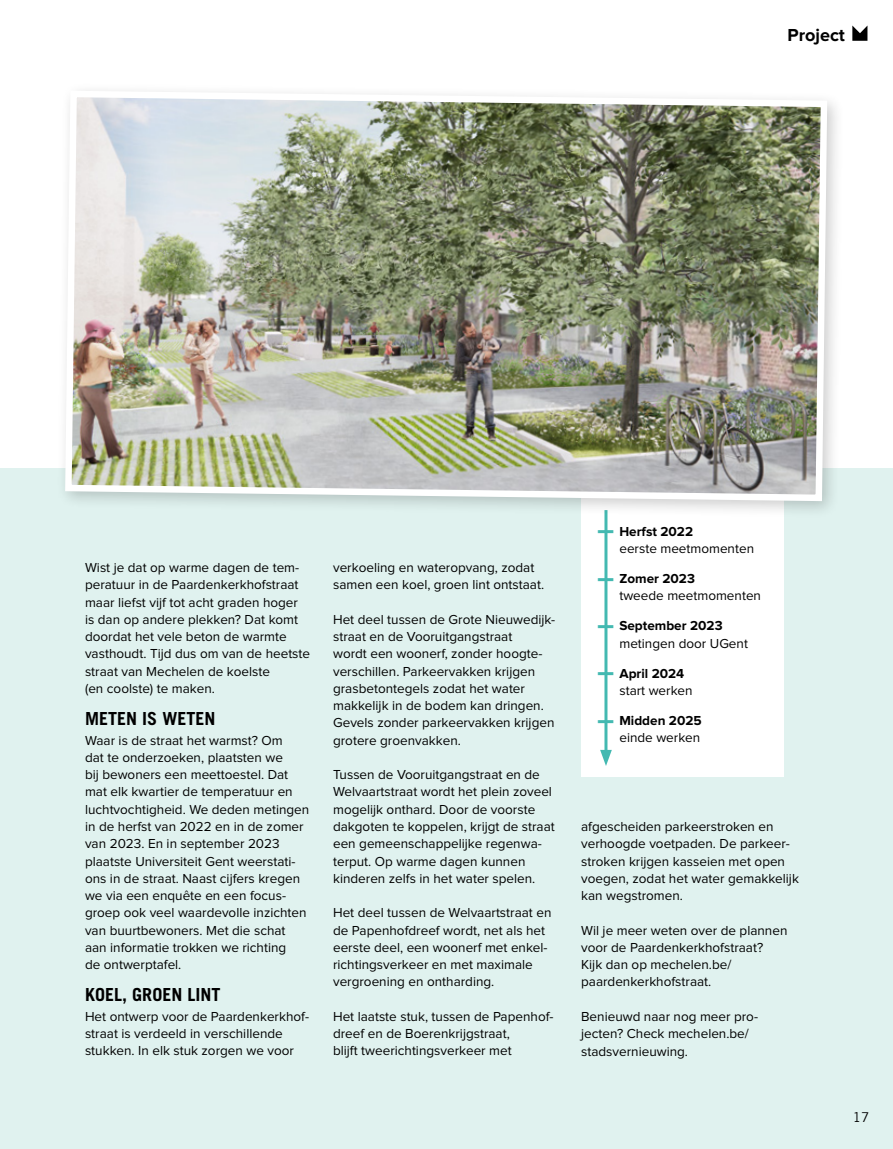
<style>
.page{position:relative;width:893px;height:1149px;background:#fff}
.page>*{position:absolute;margin:0;border:0;box-sizing:border-box;transform-origin:0 0}
.t1{font:54px "Proxima Nova";color:#43b9b1;scale:.5 1}
.t2{font:700 18px "Trade Gothic LT Std";color:#000}
.t3{font:700 18px "Proxima Nova";color:#000}
.t4{font:13.5px/17.2px "Proxima Nova";color:#000}
.t5{font:700 13.5px "Proxima Nova";color:#000}
.t6{font:13.5px "Trade Gothic LT Std";color:#000}
</style>
<div class="page">
<div style="left:0;top:468px;width:893px;height:680px;background:#e0f2ef"></div>
<div style="left:581px;top:475px;width:202px;height:301px;background:#fff"></div>
<hr style="left:604px;top:510px;width:3px;height:245px;background:#43b9b1">
<svg style="left:600px;top:749px;width:12px;height:16px"></svg>
<div style="left:56px;top:81px;width:789px;height:438px;background:#000;opacity:.2"></div>
<img style="left:62px;top:87px;width:768px;height:417px">
<svg style="left:852px;top:26px;width:15px;height:15px"></svg>
<h2 class="t3" style="left:787px;top:24px;width:59px">Project</h2>
<p class="t4" style="left:85px;top:559px;width:227px">Wist je dat op warme dagen de tem&shy;peratuur in de Paardenkerkhofstraat maar liefst vijf tot acht graden hoger is dan op andere plekken? Dat komt doordat het vele beton de warmte vasthoudt. Tijd dus om van de heetste straat van Mechelen de koelste<br>(en coolste) te maken.</p>
<h2 class="t2" style="left:85px;top:707px;width:132px">METEN IS WETEN</h2>
<p class="t4" style="left:85px;top:731px;width:226px">Waar is de straat het warmst? Om<br>dat te onderzoeken, plaatsten we<br>bij bewoners een meettoestel. Dat mat elk kwartier de temperatuur en luchtvochtigheid. We deden metingen in de herfst van 2022 en in de zomer van 2023. En in september 2023 plaatste Universiteit Gent weerstati&shy;ons in de straat. Naast cijfers kregen we via een enquête en een focus&shy;groep ook veel waardevolle inzichten van buurtbewoners. Met die schat aan informatie trokken we richting<br>de ontwerptafel.</p>
<h2 class="t2" style="left:85px;top:983px;width:137px">KOEL, GROEN LINT</h2>
<p class="t4" style="left:85px;top:1007px;width:225px">Het ontwerp voor de Paardenkerkhof&shy;straat is verdeeld in verschillende stukken. In elk stuk zorgen we voor</p>
<p class="t4" style="left:333px;top:559px;width:213px">verkoeling en wateropvang, zodat samen een koel, groen lint ontstaat.</p>
<p class="t4" style="left:333px;top:610px;width:223px">Het deel tussen de Grote Nieuwedijk&shy;straat en de Vooruitgangstraat<br>wordt een woonerf, zonder hoogte&shy;verschillen. Parkeervakken krijgen grasbetontegels zodat het water makkelijk in de bodem kan dringen.<br>Gevels zonder parkeervakken krijgen grotere groenvakken.</p>
<p class="t4" style="left:333px;top:766px;width:223px">Tussen de Vooruitgangstraat en de Welvaartstraat wordt het plein zoveel mogelijk onthard. Door de voorste dakgoten te koppelen, krijgt de straat een gemeenschappelijke regenwa&shy;terput. Op warme dagen kunnen kinderen zelfs in het water spelen.</p>
<p class="t4" style="left:333px;top:904px;width:220px">Het deel tussen de Welvaartstraat en de Papenhofdreef wordt, net als het eerste deel, een woonerf met enkel&shy;richtingsverkeer en met maximale vergroening en ontharding.</p>
<p class="t4" style="left:333px;top:1007px;width:221px">Het laatste stuk, tussen de Papenhof&shy;dreef en de Boerenkrijgstraat,<br>blijft tweerichtingsverkeer met</p>
<h1 class="t1" style="left:598px;top:480px;width:32px">_</h1>
<p class="t5" style="left:619px;top:523px;width:75px">Herfst 2022</p>
<p class="t4" style="left:619px;top:540px;width:136px">eerste meetmomenten</p>
<h1 class="t1" style="left:598px;top:527px;width:32px">_</h1>
<p class="t5" style="left:619px;top:571px;width:77px">Zomer 2023</p>
<p class="t4" style="left:619px;top:587px;width:143px">tweede meetmomenten</p>
<h1 class="t1" style="left:598px;top:574px;width:32px">_</h1>
<p class="t5" style="left:619px;top:618px;width:105px">September 2023</p>
<p class="t4" style="left:619px;top:634px;width:130px">metingen door UGent</p>
<h1 class="t1" style="left:598px;top:622px;width:32px">_</h1>
<p class="t5" style="left:619px;top:665px;width:66px">April 2024</p>
<p class="t4" style="left:619px;top:682px;width:75px">start werken</p>
<h1 class="t1" style="left:598px;top:669px;width:32px">_</h1>
<p class="t5" style="left:619px;top:712px;width:84px">Midden 2025</p>
<p class="t4" style="left:619px;top:729px;width:82px">einde werken</p>
<p class="t4" style="left:581px;top:818px;width:219px">afgescheiden parkeerstroken en verhoogde voetpaden. De parkeer&shy;stroken krijgen kasseien met open voegen, zodat het water gemakkelijk kan wegstromen.</p>
<p class="t4" style="left:581px;top:921px;width:208px">Wil je meer weten over de plannen voor de Paardenkerkhofstraat?<br>Kijk dan op mechelen.be/ paardenkerkhofstraat.</p>
<p class="t4" style="left:581px;top:1007px;width:178px">Benieuwd naar nog meer pro&shy;jecten? Check mechelen.be/ stadsvernieuwing.</p>
<p class="t6" style="left:853px;top:1108px;width:18px">17</p>
</div>
